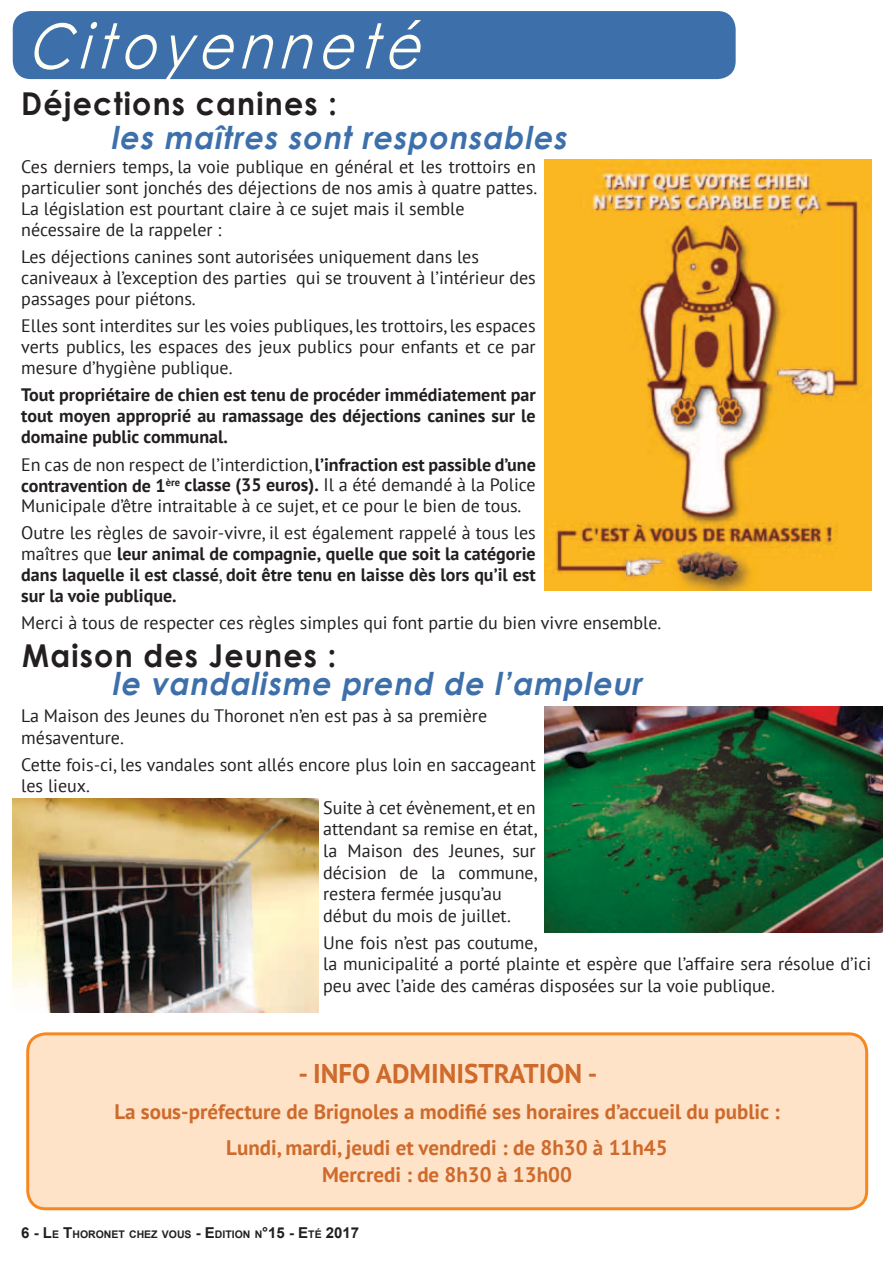
<style>
.page{position:relative;width:893px;height:1263px;background:#fff}
.page>*{position:absolute;margin:0;border:0;box-sizing:border-box;transform-origin:0 0}
.t1{font:italic 62.1px "Century Gothic";color:#fffef3;scale:.87 1}
.t2{font:italic 700 31.5px "Century Gothic";color:#3d70ab;scale:.95 1}
.t3{font:700 31.5px "Century Gothic";letter-spacing:.04em;color:#231f20;scale:.95 1}
.t4{font:700 27px "PT Sans";color:#ce6a2b}
.t5{font:700 21px/36px "PT Sans";color:#ce6a2b;text-align:center}
.t6{font:18px/21px "PT Sans";color:#231f20}
.t7{font:700 18px/21px "PT Sans";color:#231f20;text-align:justify}
.t8{font:700 10.5px "Arial";color:#231f20}
.s1{font-weight:700}
.s2{font-weight:400}
.s3{font-size:15px}
</style>
<div class="page">
<div style="left:13px;top:11px;width:723px;height:68px;background:#3d70ab;border-radius:18px"></div>
<img style="left:544px;top:160px;width:328px;height:430px">
<img style="left:544px;top:706px;width:338px;height:226px">
<img style="left:13px;top:799px;width:306px;height:214px">
<div style="left:28px;top:1034px;width:839px;height:175px;background:#fee3c9;border-radius:18px"></div>
<div style="left:26px;top:1032px;width:842px;height:178px;border:3px solid #f6881f;border-radius:18px"></div>
<h1 class="t1" style="left:27px;top:8px;width:474px">Citoyenneté</h1>
<h2 class="t3" style="left:21px;top:84px;width:334px">Déjections canines :</h2>
<h2 class="t2" style="left:111px;top:118px;width:488px">les maîtres sont responsables</h2>
<p class="t6" style="left:21px;top:156px;width:517px">Ces derniers temps, la voie publique en général et les trottoirs en particulier sont jonchés des déjections de nos amis à quatre pattes.<br>La législation est pourtant claire à ce sujet mais il semble nécessaire de la rappeler :</p>
<p class="t6" style="left:21px;top:246px;width:516px">Les déjections canines sont autorisées uniquement dans les caniveaux à l’exception des parties qui se trouvent à l’intérieur des passages pour piétons.</p>
<p class="t6" style="left:21px;top:315px;width:516px;text-align:justify">Elles sont interdites sur les voies publiques, les trottoirs, les espaces verts publics, les espaces des jeux publics pour enfants et ce par mesure d’hygiène publique.</p>
<p class="t7" style="left:21px;top:384px;width:516px">Tout propriétaire de chien est tenu de procéder immédiatement par tout moyen approprié au ramassage des déjections canines sur le domaine public communal.</p>
<p class="t6" style="left:21px;top:453px;width:516px;text-align:justify">En cas de non respect de l’interdiction, <span class="s1">l’infraction est passible d’une contravention de 1</span><sup>ère</sup> <span class="s1">classe (35 euros).</span> Il a été demandé à la Police Municipale d’être intraitable à ce sujet, et ce pour le bien de tous.</p>
<p class="t7" style="left:21px;top:522px;width:516px"><span class="s2">Outre les règles de savoir-vivre, il est également rappelé à tous les maîtres que</span> leur animal de compagnie, quelle que soit la catégorie dans laquelle il est classé<span class="s2">,</span> doit être tenu en laisse dès lors qu’il est sur la voie publique.</p>
<p class="t6" style="left:21px;top:612px;width:642px">Merci à tous de respecter ces règles simples qui font partie du bien vivre ensemble.</p>
<h2 class="t3" style="left:22px;top:636px;width:332px">Maison des Jeunes :</h2>
<h2 class="t2" style="left:112px;top:664px;width:566px">le vandalisme prend de l’ampleur</h2>
<p class="t6" style="left:21px;top:704px;width:467px;line-height:21.6px">La Maison des Jeunes du Thoronet n’en est pas à sa première mésaventure.</p>
<p class="t6" style="left:21px;top:753px;width:516px">Cette fois-ci, les vandales sont allés encore plus loin en saccageant</p>
<p class="t6" style="left:21px;top:775px;width:70px">les lieux.</p>
<p class="t6" style="left:323px;top:796px;width:214px">Suite à cet évènement, et en</p>
<p class="t6" style="left:323px;top:818px;width:215px">attendant sa remise en état,</p>
<p class="t6" style="left:323px;top:840px;width:214px">la Maison des Jeunes, sur</p>
<p class="t6" style="left:323px;top:861px;width:215px">décision de la commune,</p>
<p class="t6" style="left:323px;top:883px;width:180px">restera fermée jusqu’au</p>
<p class="t6" style="left:323px;top:904px;width:189px">début du mois de juillet.</p>
<p class="t6" style="left:323px;top:931px;width:550px;line-height:21.6px">Une fois n’est pas coutume,<br>la municipalité a porté plainte et espère que l’affaire sera résolue d’ici peu avec l’aide des caméras disposées sur la voie publique.</p>
<h3 class="t4" style="left:299px;top:1055px;width:300px">- INFO ADMINISTRATION -</h3>
<p class="t5" style="left:114px;top:1093px;width:667px">La sous-préfecture de Brignoles a modifié ses horaires d’accueil du public :<br>Lundi, mardi, jeudi et vendredi : de 8h30 à 11h45</p>
<p class="t5" style="left:322px;top:1156px;width:251px">Mercredi : de 8h30 à 13h00</p>
<p class="t8" style="left:21px;top:1227px;width:339px"><span class="s3">6 - L</span>E <span class="s3">T</span>HORONET CHEZ VOUS <span class="s3">- E</span>DITION N<span class="s3">°15 - E</span>TÉ <span class="s3">2017</span></p>
</div>
